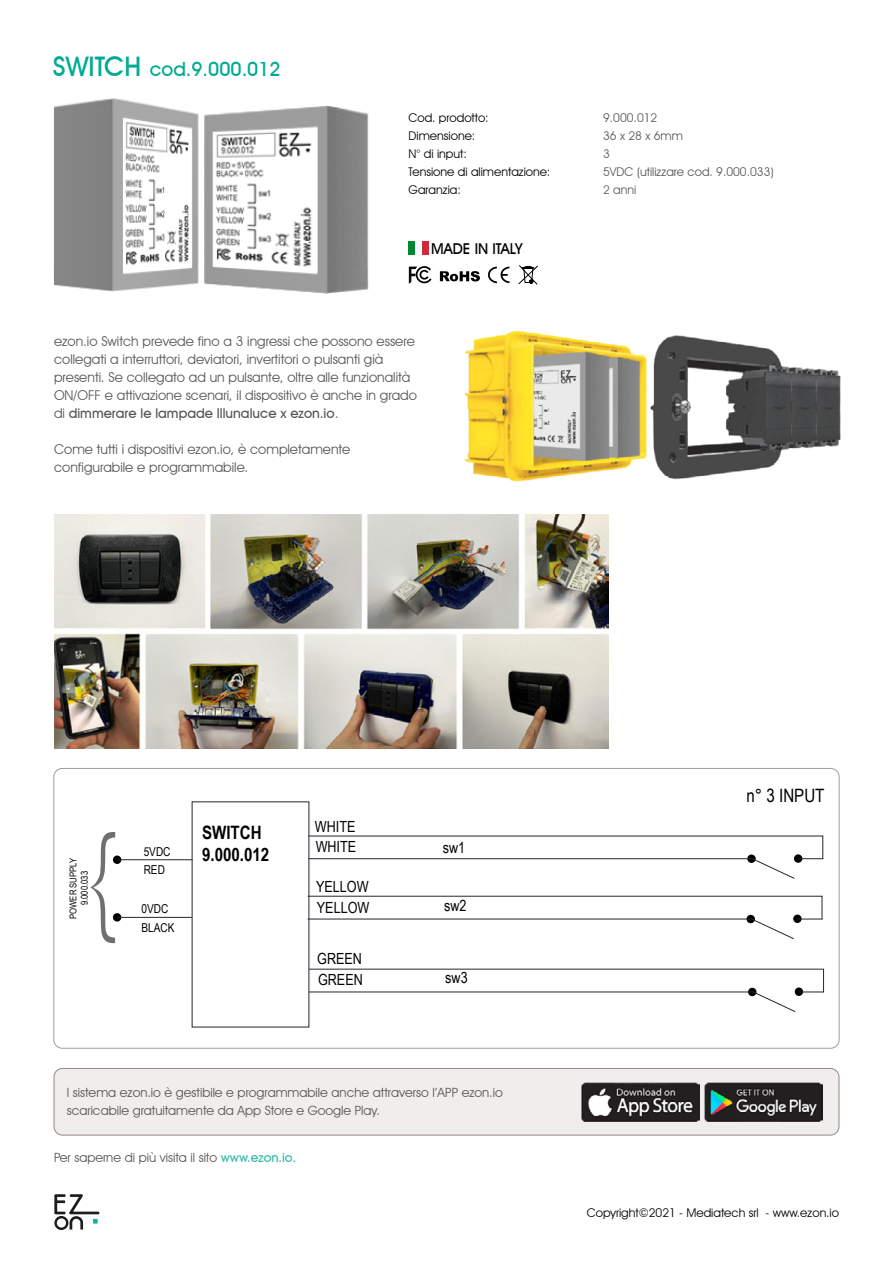
<style>
.page{position:relative;width:893px;height:1263px;background:#fff}
.page>*{position:absolute;margin:0;border:0;box-sizing:border-box;transform-origin:0 0}
.t1{font:500 19.5px "Avant Garde IT Cby BT";color:#00ab93}
.t2{font:700 18.45px/22.2px "Arial Narrow";color:#000}
.t3{font:18.45px "Arial Narrow";color:#000}
.t4{font:15.3px "Arial Narrow";color:#000}
.t5{font:500 15px "Avant Garde IT Cby BT";color:#000}
.t6{font:13.5px/18px "Avant Garde IT Cby BT";color:#585756}
.t7{font:12.75px/18px "Avant Garde IT Cby BT";color:#575756}
.t8{font:12.3px "Arial Narrow";color:#000}
.t9{font:12px/18px "Avant Garde IT Cby BT";color:#000}
.t10{font:12px/18px "Avant Garde IT Cby BT";color:#575756}
.t11{font:12px "Avant Garde IT Cby BT";color:#5f5e5e}
.t12{font:9.45px/11.2px "Arial Narrow";color:#000;text-align:center}
.s1{font-size:27px}
.s2{font-weight:500}
.s3{font-weight:500;color:#33bca9}
</style>
<div class="page">
<svg style="left:54px;top:1194px;width:45px;height:36px"></svg>
<div style="left:54px;top:1068px;width:785px;height:67px;background:#f0eeed;border-radius:9px"></div>
<div style="left:54px;top:1068px;width:785px;height:67px;border:1px solid #928884;border-radius:9px"></div>
<div style="left:409px;top:241px;width:6px;height:13px;background:#00872f"></div>
<div style="left:422px;top:241px;width:6px;height:13px;background:#cf2b36"></div>
<img style="left:54px;top:98px;width:315px;height:196px">
<img style="left:581px;top:1082px;width:118px;height:39px">
<img style="left:705px;top:1082px;width:118px;height:39px">
<svg style="left:440px;top:271px;width:40px;height:10px"></svg>
<svg style="left:409px;top:266px;width:23px;height:18px"></svg>
<svg style="left:488px;top:266px;width:22px;height:18px"></svg>
<svg style="left:518px;top:265px;width:20px;height:20px"></svg>
<img style="left:464px;top:330px;width:377px;height:152px">
<img style="left:54px;top:515px;width:555px;height:233px">
<hr style="left:117px;top:859px;width:75px;height:1px;background:#212830">
<hr style="left:118px;top:917px;width:73px;height:1px;background:#212830">
<svg style="left:309px;top:835px;width:514px;height:44px"></svg>
<svg style="left:307px;top:895px;width:516px;height:44px"></svg>
<svg style="left:309px;top:968px;width:515px;height:44px"></svg>
<svg style="left:90px;top:832px;width:31px;height:112px"></svg>
<div style="left:74px;top:887px;width:26px;height:37px;background:#fff;border-radius:50%"></div>
<div style="left:74px;top:851px;width:26px;height:37px;background:#fff;border-radius:50%"></div>
<h1 class="t1" style="left:53px;top:57px;width:229px"><span class="s1">SWITCH</span> cod.9.000.012</h1>
<p class="t9" style="left:409px;top:108px;width:143px">Cod. prodotto:<br>Dimensione:<br>N° di input:<br>Tensione di alimentazione:<br>Garanzia:</p>
<p class="t10" style="left:603px;top:108px;width:172px">9.000.012<br>36 x 28 x 6mm<br>3<br>5VDC (utilizzare cod. 9.000.033)</p>
<p class="t11" style="left:603px;top:182px;width:35px">2 anni</p>
<p class="t5" style="left:431px;top:239px;width:93px">MADE IN ITALY</p>
<p class="t6" style="left:54px;top:332px;width:364px">ezon.io Switch prevede fino a 3 ingressi che possono essere collegati a interruttori, deviatori, invertitori o pulsanti già presenti. Se collegato ad un pulsante, oltre alle funzionalità ON/OFF e attivazione scenari, il dispositivo è anche in grado di <span class="s2">dimmerare le lampade Illunaluce x ezon.io</span>.</p>
<p class="t6" style="left:54px;top:440px;width:298px">Come tutti i dispositivi ezon.io, è completamente configurabile e programmabile.</p>
<p class="t12" style="left:67px;top:919px;width:62px;rotate:-90deg">POWER SUPPLY<br>9.000.033</p>
<p class="t8" style="left:144px;top:842px;width:28px">5VDC</p>
<p class="t8" style="left:144px;top:860px;width:23px">RED</p>
<p class="t8" style="left:141px;top:900px;width:28px">0VDC</p>
<p class="t8" style="left:141px;top:919px;width:35px">BLACK</p>
<h2 class="t2" style="left:202px;top:820px;width:69px">SWITCH<br>9.000.012</h2>
<p class="t4" style="left:315px;top:815px;width:42px">WHITE</p>
<p class="t4" style="left:316px;top:836px;width:42px">WHITE</p>
<p class="t4" style="left:316px;top:876px;width:54px">YELLOW</p>
<p class="t4" style="left:317px;top:896px;width:54px">YELLOW</p>
<p class="t4" style="left:317px;top:948px;width:46px">GREEN</p>
<p class="t4" style="left:318px;top:968px;width:46px">GREEN</p>
<p class="t4" style="left:443px;top:836px;width:24px">sw1</p>
<p class="t4" style="left:444px;top:894px;width:24px">sw2</p>
<p class="t4" style="left:445px;top:967px;width:24px">sw3</p>
<p class="t7" style="left:67px;top:1084px;width:438px">I sistema ezon.io è gestibile e programmabile anche attraverso l’APP ezon.io scaricabile gratuitamente da App Store e Google Play.</p>
<p class="t7" style="left:54px;top:1149px;width:244px">Per saperne di più visita il sito <span class="s3">www.ezon.io.</span></p>
<h2 class="t3" style="left:747px;top:782px;width:79px">n° 3 INPUT</h2>
<p class="t9" style="left:587px;top:1203px;width:254px">Copyright©2021 - Mediatech srl - www.ezon.io</p>
</div>
